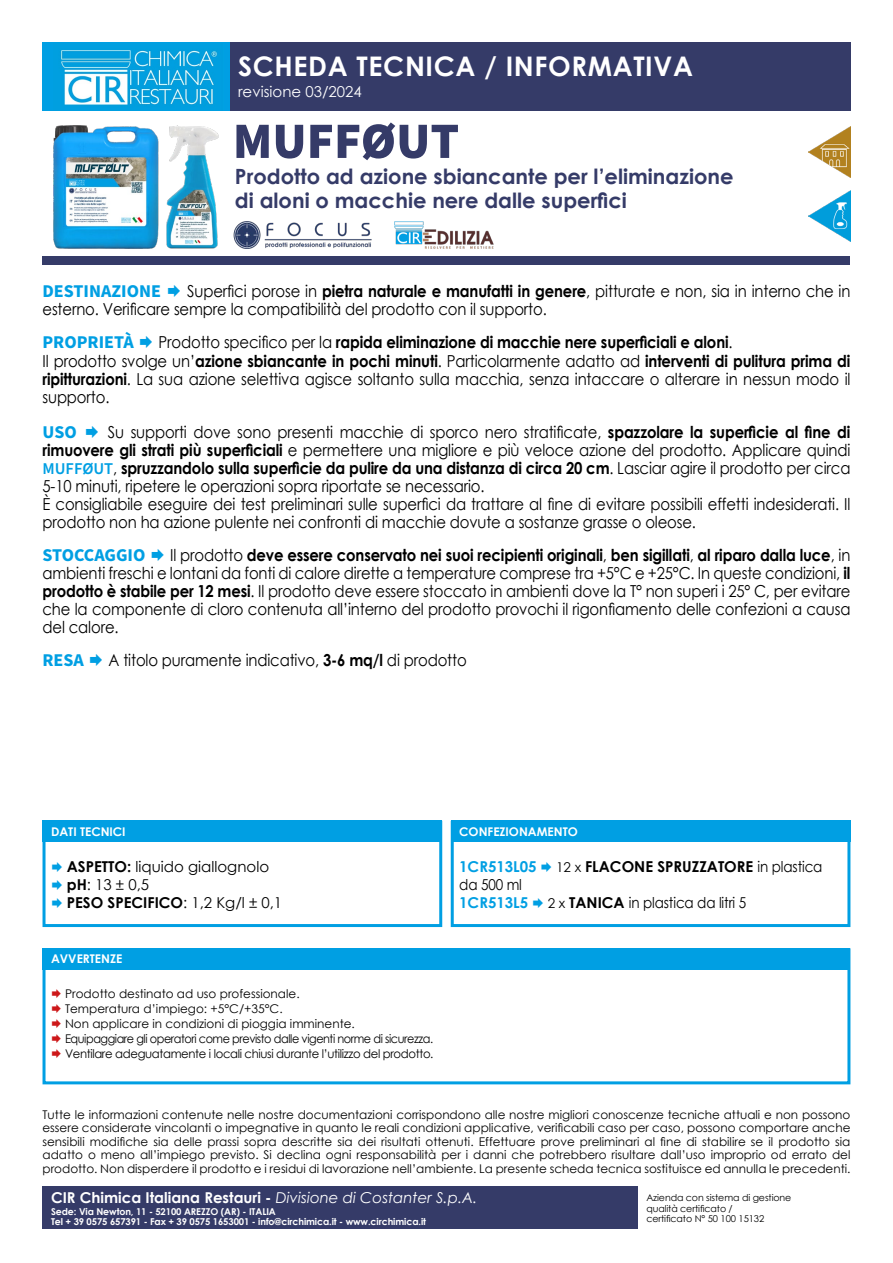
<style>
.page{position:relative;width:893px;height:1263px;background:#fff}
.page>*{position:absolute;margin:0;border:0;box-sizing:border-box;transform-origin:0 0}
.t1{font:900 51px "Source Sans Pro";color:#353b68}
.t2{font:700 27px "Century Gothic";letter-spacing:.025em;color:#fff}
.t3{font:700 21px/24px "Century Gothic";color:#353b68}
.t4{font:700 18px "Source Sans Pro";color:#009fe3}
.t5{font:16.5px/18px "Century Gothic";letter-spacing:-.01em;color:#000;text-align:justify;scale:.9 1}
.t6{font:700 16.5px "Century Gothic";letter-spacing:-.01em;color:#000;scale:.9 1}
.t7{font:700 15px "Century Gothic";color:#000}
.t8{font:700 15px "Century Gothic";color:#fff}
.t9{font:15px "Century Gothic";letter-spacing:-.005em;color:#000}
.t10{font:15px "Century Gothic";letter-spacing:-.005em;color:#000;scale:.9 1}
.t11{font:700 15px "Century Gothic";color:#009fe3}
.t12{font:15px "Century Gothic";color:#fff}
.t13{font:12px/13.5px "Century Gothic";color:#000;text-align:justify}
.t14{font:12px "Century Gothic";letter-spacing:-.04em;color:#000;scale:.94 1}
.t15{font:12px "Century Gothic";letter-spacing:-.03em;color:#000}
.t16{font:700 12px "Century Gothic";color:#fff}
.t17{font:700 9.45px "Century Gothic";letter-spacing:-.01em;color:#fff}
.t18{font:9.45px "Century Gothic";letter-spacing:-.01em;color:#000}
.s1{font-weight:700}
.s2{font-weight:400}
.s3{font-family:"Source Sans Pro";font-weight:600;color:#009fe3}
.s4{font-weight:400;font-size:13.5px}
.s5{font-size:13.5px}
.s6{font-weight:400;font-style:italic}
</style>
<div class="page">
<div style="left:230px;top:43px;width:620px;height:68px;background:#353b68"></div>
<div style="left:43px;top:256px;width:807px;height:9px;background:#353b68"></div>
<div style="left:43px;top:821px;width:399px;height:106px;border:3px solid #009fe3"></div>
<div style="left:43px;top:821px;width:399px;height:21px;background:#009fe3"></div>
<div style="left:451px;top:821px;width:399px;height:106px;border:3px solid #009fe3"></div>
<div style="left:451px;top:821px;width:399px;height:21px;background:#009fe3"></div>
<div style="left:43px;top:948px;width:807px;height:136px;border:3px solid #009fe3"></div>
<div style="left:43px;top:948px;width:807px;height:21px;background:#009fe3"></div>
<div style="left:43px;top:43px;width:187px;height:68px;background:#009fe3"></div>
<img style="left:60px;top:50px;width:158px;height:56px">
<img style="left:233px;top:221px;width:139px;height:28px">
<img style="left:394px;top:221px;width:100px;height:28px">
<img style="left:809px;top:190px;width:41px;height:51px">
<img style="left:809px;top:127px;width:41px;height:51px">
<div style="left:43px;top:1186px;width:595px;height:43px;background:#353b68"></div>
<img style="left:53px;top:125px;width:166px;height:124px">
<p class="t2" style="left:238px;top:46px;width:456px">SCHEDA TECNICA / INFORMATIVA</p>
<p class="t12" style="left:238px;top:81px;width:125px">revisione 03/2024</p>
<p class="t1" style="left:233px;top:106px;width:228px">MUFFØUT</p>
<p class="t3" style="left:235px;top:164px;width:500px">Prodotto ad azione sbiancante per l’eliminazione di aloni o macchie nere dalle superfici</p>
<p class="t5" style="left:43px;top:282px;width:899px;text-indent:145px">Superfici porose in <span class="s1">pietra naturale e manufatti in genere</span>, pitturate e non, sia in interno che in esterno. Verificare sempre la compatibilità del prodotto con il supporto.</p>
<p class="t4" style="left:43px;top:330px;width:93px">PROPRIETÀ</p>
<p class="t6" style="left:159px;top:329px;width:639px"><span class="s2">Prodotto specifico per la</span> rapida eliminazione di macchie nere superficiali e aloni<span class="s2">.</span></p>
<p class="t4" style="left:43px;top:279px;width:120px">DESTINAZIONE</p>
<p class="t5" style="left:43px;top:352px;width:899px">Il prodotto svolge un’<span class="s1">azione sbiancante in pochi minuti</span>. Particolarmente adatto ad <span class="s1">interventi di pulitura prima di ripitturazioni</span>. La sua azione selettiva agisce soltanto sulla macchia, senza intaccare o alterare in nessun modo il supporto.</p>
<p class="t5" style="left:43px;top:423px;width:899px;text-indent:65px">Su supporti dove sono presenti macchie di sporco nero stratificate, <span class="s1">spazzolare la superficie al fine di rimuovere gli strati più superficiali</span> e permettere una migliore e più veloce azione del prodotto. Applicare quindi <span class="s3">MUFFØUT</span>, <span class="s1">spruzzandolo sulla superficie da pulire da una distanza di circa 20 cm</span>. Lasciar agire il prodotto per circa 5-10 minuti, ripetere le operazioni sopra riportate se necessario.</p>
<p class="t5" style="left:43px;top:495px;width:899px">È consigliabile eseguire dei test preliminari sulle superfici da trattare al fine di evitare possibili effetti indesiderati. Il prodotto non ha azione pulente nei confronti di macchie dovute a sostanze grasse o oleose.</p>
<p class="t4" style="left:43px;top:420px;width:36px">USO</p>
<p class="t5" style="left:43px;top:545px;width:899px;text-indent:128px">Il prodotto <span class="s1">deve essere conservato nei suoi recipienti originali</span>, <span class="s1">ben sigillati</span>, <span class="s1">al riparo dalla luce</span>, in ambienti freschi e lontani da fonti di calore dirette a temperature comprese tra +5°C e +25°C. In queste condizioni, <span class="s1">il prodotto è stabile per 12 mesi</span>. Il prodotto deve essere stoccato in ambienti dove la T° non superi i 25° C, per evitare che la componente di cloro contenuta all’interno del prodotto provochi il rigonfiamento delle confezioni a causa del calore.</p>
<p class="t4" style="left:43px;top:542px;width:104px">STOCCAGGIO</p>
<p class="t4" style="left:43px;top:648px;width:43px">RESA</p>
<p class="t5" style="left:109px;top:651px;width:399px">A titolo puramente indicativo, <span class="s1">3-6 mq/l</span> di prodotto</p>
<p class="t16" style="left:51px;top:822px;width:76px">DATI TECNICI</p>
<p class="t9" style="left:67px;top:856px;width:204px"><span class="s1">ASPETTO:</span> liquido giallognolo</p>
<p class="t9" style="left:67px;top:874px;width:84px"><span class="s1">pH</span>: 13 ± 0,5</p>
<p class="t7" style="left:67px;top:891px;width:217px">PESO SPECIFICO<span class="s2">: 1,2 Kg/l ± 0,1</span></p>
<p class="t16" style="left:51px;top:950px;width:73px">AVVERTENZE</p>
<p class="t13" style="left:65px;top:987px;width:236px">Prodotto destinato ad uso professionale.</p>
<p class="t13" style="left:65px;top:1002px;width:219px">Temperatura d’impiego: +5°C/+35°C.</p>
<p class="t13" style="left:65px;top:1017px;width:291px">Non applicare in condizioni di pioggia imminente.</p>
<p class="t14" style="left:65px;top:1031px;width:393px">Equipaggiare gli operatori come previsto dalle vigenti norme di sicurezza.</p>
<p class="t15" style="left:65px;top:1046px;width:370px">Ventilare adeguatamente i locali chiusi durante l’utilizzo del prodotto.</p>
<p class="t16" style="left:459px;top:822px;width:120px">CONFEZIONAMENTO</p>
<p class="t11" style="left:459px;top:855px;width:79px">1CR513L05</p>
<p class="t7" style="left:556px;top:855px;width:268px"><span class="s4">12 x</span> FLACONE SPRUZZATORE <span class="s2">in plastica</span></p>
<p class="t10" style="left:459px;top:874px;width:71px">da 500 ml</p>
<p class="t11" style="left:459px;top:891px;width:70px">1CR513L5</p>
<p class="t10" style="left:548px;top:892px;width:222px"><span class="s5">2 x</span> <span class="s1">TANICA</span> in plastica da litri 5</p>
<p class="t13" style="left:43px;top:1107px;width:809px">Tutte le informazioni contenute nelle nostre documentazioni corrispondono alle nostre migliori conoscenze tecniche attuali e non possono essere considerate vincolanti o impegnative in quanto le reali condizioni applicative, verificabili caso per caso, possono comportare anche sensibili modifiche sia delle prassi sopra descritte sia dei risultati ottenuti. Effettuare prove preliminari al fine di stabilire se il prodotto sia adatto o meno all’impiego previsto. Si declina ogni responsabilità per i danni che potrebbero risultare dall’uso improprio od errato del prodotto. Non disperdere il prodotto e i residui di lavorazione nell’ambiente. La presente scheda tecnica sostituisce ed annulla le precedenti.</p>
<p class="t8" style="left:51px;top:1186px;width:428px">CIR Chimica Italiana Restauri - <span class="s6">Divisione di Costanter S.p.A.</span></p>
<p class="t17" style="left:51px;top:1204px;width:226px">Sede: Via Newton, 11 - 52100 AREZZO (AR) - ITALIA</p>
<p class="t17" style="left:51px;top:1215px;width:376px">Tel + 39 0575 657391 - Fax + 39 0575 1653001 - info@circhimica.it - www.circhimica.it</p>
<p class="t18" style="left:646px;top:1191px;width:147px">Azienda con sistema di gestione</p>
<p class="t18" style="left:646px;top:1201px;width:88px">qualità certificato /</p>
<p class="t18" style="left:646px;top:1212px;width:119px">certificato N° 50 100 15132</p>
</div>
